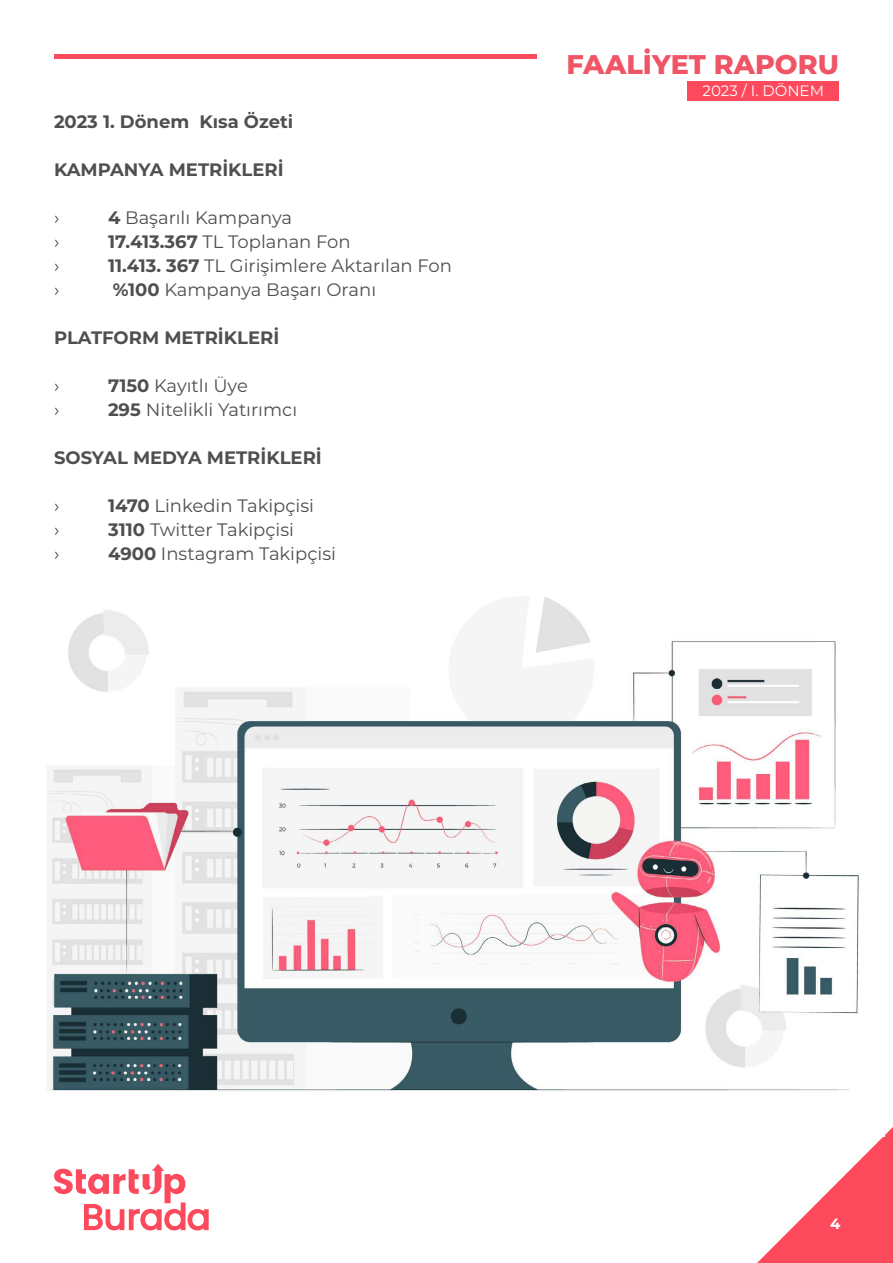
<style>
.page{position:relative;width:893px;height:1263px;background:#fff}
.page>*{position:absolute;margin:0;border:0;box-sizing:border-box;transform-origin:0 0}
.t1{font:800 27px "Montserrat";color:#ef5565}
.t2{font:18px "Montserrat";color:#4e4f50}
.t3{font:700 18px "Montserrat";color:#4e4f50}
.t4{font:15px "Montserrat";color:#fff}
.t5{font:700 15px "Montserrat";color:#fff}
.s1{font-weight:700}
</style>
<div class="page">
<svg style="left:757px;top:1127px;width:136px;height:136px"></svg>
<hr style="left:54px;top:55px;width:482px;height:4px;background:#fd495c">
<svg style="left:54px;top:1164px;width:155px;height:66px"></svg>
<div style="left:688px;top:81px;width:151px;height:20px;background:#fd495c"></div>
<img style="left:47px;top:597px;width:837px;height:539px">
<p class="t3" style="left:54px;top:109px;width:241px">2023 1. Dönem Kısa Özeti</p>
<p class="t3" style="left:54px;top:157px;width:231px">KAMPANYA METRİKLERİ</p>
<p class="t2" style="left:54px;top:205px;width:7px">›</p>
<p class="t2" style="left:108px;top:205px;width:186px"><span class="s1">4</span> Başarılı Kampanya</p>
<p class="t2" style="left:54px;top:229px;width:7px">›</p>
<p class="t2" style="left:108px;top:229px;width:244px"><span class="s1">17.413.367</span> TL Toplanan Fon</p>
<p class="t2" style="left:54px;top:253px;width:7px">›</p>
<p class="t2" style="left:108px;top:253px;width:346px"><span class="s1">11.413. 367</span> TL Girişimlere Aktarılan Fon</p>
<p class="t2" style="left:54px;top:277px;width:7px">›</p>
<p class="t2" style="left:113px;top:277px;width:265px"><span class="s1">%100</span> Kampanya Başarı Oranı</p>
<p class="t3" style="left:54px;top:325px;width:227px">PLATFORM METRİKLERİ</p>
<p class="t2" style="left:54px;top:373px;width:7px">›</p>
<p class="t2" style="left:108px;top:373px;width:141px"><span class="s1">7150</span> Kayıtlı Üye</p>
<p class="t2" style="left:54px;top:397px;width:7px">›</p>
<p class="t2" style="left:108px;top:397px;width:191px"><span class="s1">295</span> Nitelikli Yatırımcı</p>
<p class="t3" style="left:54px;top:445px;width:269px">SOSYAL MEDYA METRİKLERİ</p>
<p class="t2" style="left:54px;top:493px;width:7px">›</p>
<p class="t2" style="left:108px;top:493px;width:208px"><span class="s1">1470</span> Linkedin Takipçisi</p>
<p class="t2" style="left:54px;top:517px;width:7px">›</p>
<p class="t2" style="left:108px;top:517px;width:188px"><span class="s1">3110</span> Twitter Takipçisi</p>
<p class="t2" style="left:54px;top:541px;width:7px">›</p>
<p class="t2" style="left:108px;top:541px;width:229px"><span class="s1">4900</span> Instagram Takipçisi</p>
<h1 class="t1" style="left:567px;top:44px;width:274px">FAALİYET RAPORU</h1>
<p class="t4" style="left:703px;top:80px;width:123px">2023 / I. DÖNEM</p>
<p class="t5" style="left:830px;top:1213px;width:12px">4</p>
</div>
